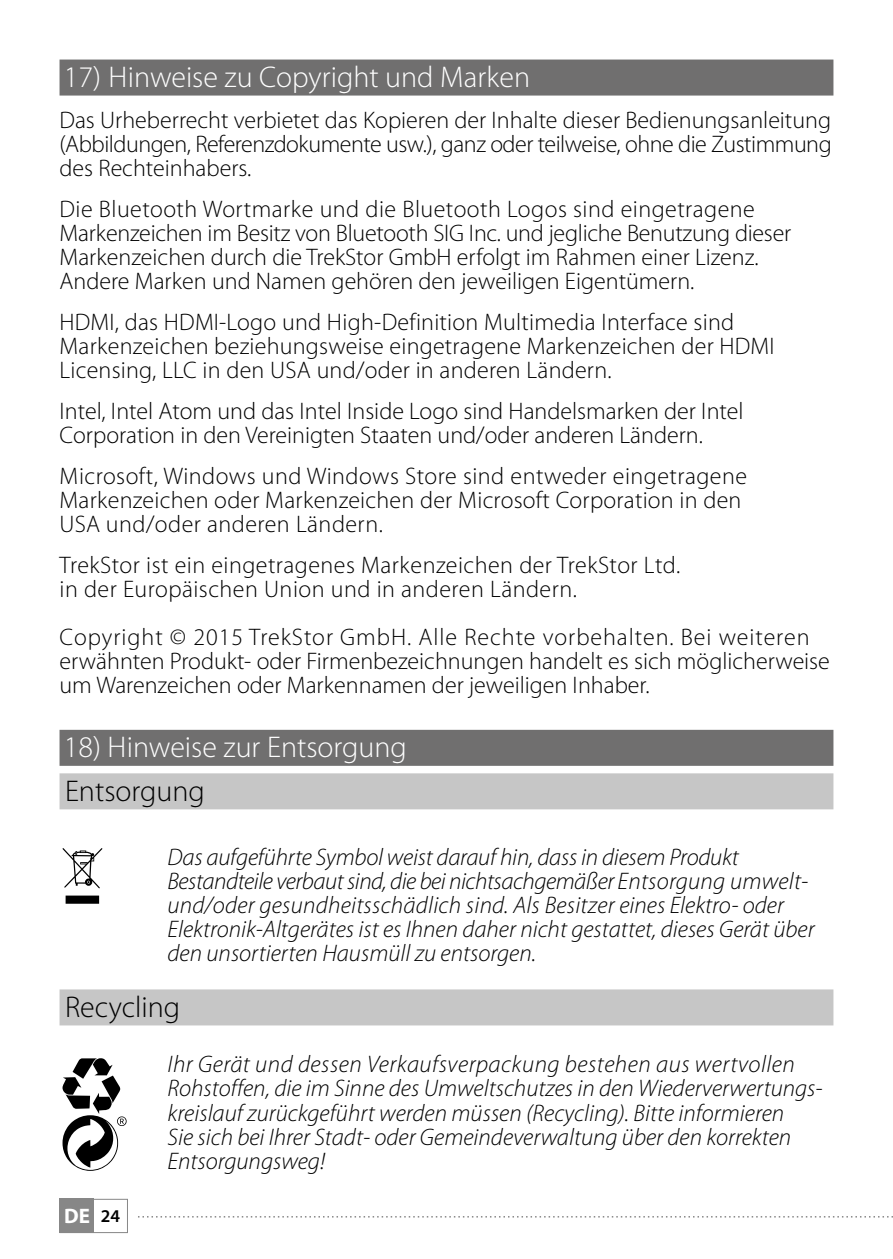
<style>
.page{position:relative;width:893px;height:1259px;background:#fff}
.page>*{position:absolute;margin:0;border:0;box-sizing:border-box;transform-origin:0 0}
.t1{font:300 30px "Myriad Pro";color:#fff}
.t2{font:300 30px "Myriad Pro";color:#000}
.t3{font:300 24px/24px "Myriad Pro";letter-spacing:.01em;color:#000}
.t4{font:italic 300 24px/24px "Myriad Pro";color:#000}
.t5{font:700 21px "Myriad Pro";color:#fff}
.s1{font-weight:600;font-size:18px;color:#000}
</style>
<div class="page">
<div style="left:60px;top:1199px;width:34px;height:34px;background:#878787"></div>
<div style="left:60px;top:1199px;width:68px;height:34px;border:1px solid #878787"></div>
<svg style="left:138px;top:1216px;width:755px;height:1px"></svg>
<div style="left:60px;top:60px;width:773px;height:36px;background:#706f6f"></div>
<div style="left:60px;top:730px;width:773px;height:36px;background:#706f6f"></div>
<div style="left:60px;top:773px;width:773px;height:36px;background:#c6c6c6"></div>
<div style="left:60px;top:989px;width:773px;height:36px;background:#c6c6c6"></div>
<p class="t1" style="left:64px;top:61px;width:468px">17) Hinweise zu Copyright und Marken</p>
<p class="t3" style="left:60px;top:108px;width:774px;text-align:justify">Das Urheberrecht verbietet das Kopieren der Inhalte dieser Bedienungsanleitung (Abbildungen, Referenzdokumente usw.), ganz oder teilweise, ohne die Zustimmung des Rechteinhabers.</p>
<p class="t3" style="left:60px;top:197px;width:733px">Die Bluetooth Wortmarke und die Bluetooth Logos sind eingetragene Markenzeichen im Besitz von Bluetooth SIG Inc. und jegliche Benutzung dieser Markenzeichen durch die TrekStor GmbH erfolgt im Rahmen einer Lizenz.<br>Andere Marken und Namen gehören den jeweiligen Eigentümern.</p>
<p class="t3" style="left:60px;top:310px;width:717px">HDMI, das HDMI-Logo und High-Definition Multimedia Interface sind<br>Markenzeichen beziehungsweise eingetragene Markenzeichen der HDMI<br>Licensing, LLC in den USA und/oder in anderen Ländern.</p>
<p class="t3" style="left:60px;top:399px;width:685px">Intel, Intel Atom und das Intel Inside Logo sind Handelsmarken der Intel<br>Corporation in den Vereinigten Staaten und/oder anderen Ländern.</p>
<p class="t3" style="left:60px;top:465px;width:689px">Microsoft, Windows und Windows Store sind entweder eingetragene<br>Markenzeichen oder Markenzeichen der Microsoft Corporation in den<br>USA und/oder anderen Ländern.</p>
<p class="t3" style="left:60px;top:554px;width:622px">TrekStor ist ein eingetragenes Markenzeichen der TrekStor Ltd. in der Europäischen Union und in anderen Ländern.</p>
<p class="t3" style="left:60px;top:626px;width:772px">Copyright © 2015 TrekStor GmbH. Alle Rechte vorbehalten. Bei weiteren erwähnten Produkt- oder Firmenbezeichnungen handelt es sich möglicherweise um Warenzeichen oder Markennamen der jeweiligen Inhaber.</p>
<p class="t1" style="left:64px;top:731px;width:344px">18) Hinweise zur Entsorgung</p>
<p class="t2" style="left:65px;top:774px;width:141px">Entsorgung</p>
<p class="t4" style="left:168px;top:846px;width:649px">Das aufgeführte Symbol weist darauf hin, dass in diesem Produkt Bestandteile verbaut sind, die bei nichtsachgemäßer Entsorgung umwelt&shy;und/oder gesundheitsschädlich sind. Als Besitzer eines Elektro- oder Elektronik-Altgerätes ist es Ihnen daher nicht gestattet, dieses Gerät über den unsortierten Hausmüll zu entsorgen.</p>
<p class="t2" style="left:65px;top:990px;width:117px">Recycling</p>
<p class="t4" style="left:168px;top:1053px;width:656px">Ihr Gerät und dessen Verkaufsverpackung bestehen aus wertvollen<br>Rohstoffen, die im Sinne des Umweltschutzes in den Wiederverwertungs&shy;kreislauf zurückgeführt werden müssen (Recycling). Bitte informieren</p>
<p class="t4" style="left:168px;top:1125px;width:625px;text-indent:-108px">▲ Sie sich bei Ihrer Stadt- oder Gemeindeverwaltung über den korrekten<br>Entsorgungsweg!</p>
<p class="t5" style="left:64px;top:1202px;width:58px">DE <span class="s1">24</span></p>
</div>
